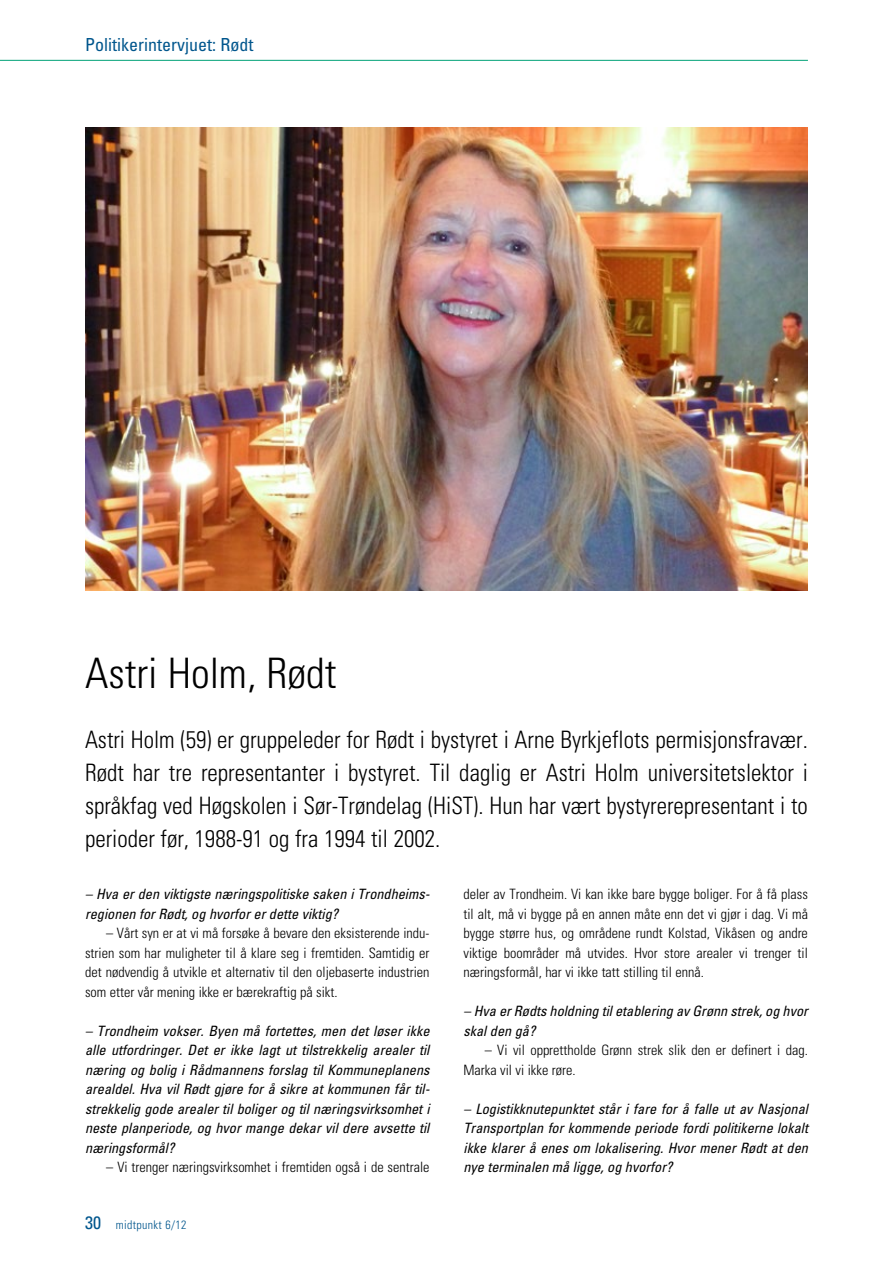
<style>
.page{position:relative;width:893px;height:1263px;background:#fff}
.page>*{position:absolute;margin:0;border:0;box-sizing:border-box;transform-origin:0 0}
.t1{font:300 condensed 42px "Univers LT Std";color:#000}
.t2{font:300 condensed 24px/33px "Univers LT Std";color:#000;text-align:justify}
.t3{font:condensed 18px "Univers LT Std";color:#00568d}
.t4{font:italic condensed 14.25px/19.5px "Univers LT Std";color:#000}
.t5{font:300 condensed 14.25px/19.5px "Univers LT Std";color:#000;text-align:justify}
.t6{font:300 condensed 12px "Univers LT Std";letter-spacing:.03em;color:#00568d}
.s1{font-weight:400;font-size:18px}
</style>
<div class="page">
<img style="left:85px;top:128px;width:723px;height:462px">
<hr style="left:0;top:60px;width:808px;height:1px;background:#00a177">
<p class="t3" style="left:85px;top:33px;width:170px">Politikerintervjuet: Rødt</p>
<h1 class="t1" style="left:85px;top:648px;width:253px">Astri Holm, Rødt</h1>
<p class="t2" style="left:85px;top:723px;width:724px">Astri Holm (59) er gruppeleder for Rødt i bystyret i Arne Byrkjeflots permisjonsfravær.<br>Rødt har tre representanter i bystyret. Til daglig er Astri Holm universitetslektor i språkfag ved Høgskolen i Sør-Trøndelag (HiST). Hun har vært bystyrerepresentant i to perioder før, 1988-91 og fra 1994 til 2002.</p>
<p class="t4" style="left:85px;top:884px;width:346px">– Hva er den viktigste næringspolitiske saken i Trondheims&shy;regionen for Rødt, og hvorfor er dette viktig?</p>
<p class="t5" style="left:85px;top:923px;width:346px;text-indent:21px">– Vårt syn er at vi må forsøke å bevare den eksisterende indu&shy;strien som har muligheter til å klare seg i fremtiden. Samtidig er det nødvendig å utvikle et alternativ til den oljebaserte industrien som etter vår mening ikke er bærekraftig på sikt.</p>
<p class="t4" style="left:85px;top:1021px;width:346px;text-align:justify">– Trondheim vokser. Byen må fortettes, men det løser ikke alle utfordringer. Det er ikke lagt ut tilstrekkelig arealer til næring og bolig i Rådmannens forslag til Kommuneplanens arealdel. Hva vil Rødt gjøre for å sikre at kommunen får til&shy;strekkelig gode arealer til boliger og til næringsvirksomhet i neste planperiode, og hvor mange dekar vil dere avsette til næringsformål?</p>
<p class="t5" style="left:106px;top:1157px;width:325px">– Vi trenger næringsvirksomhet i fremtiden også i de sentrale</p>
<p class="t6" style="left:85px;top:1218px;width:103px"><span class="s1">30</span> midtpunkt 6/12</p>
<p class="t5" style="left:463px;top:884px;width:346px">deler av Trondheim. Vi kan ikke bare bygge boliger. For å få plass til alt, må vi bygge på en annen måte enn det vi gjør i dag. Vi må bygge større hus, og områdene rundt Kolstad, Vikåsen og andre viktige boområder må utvides. Hvor store arealer vi trenger til næringsformål, har vi ikke tatt stilling til ennå.</p>
<p class="t4" style="left:463px;top:1001px;width:346px">– Hva er Rødts holdning til etablering av Grønn strek, og hvor skal den gå?</p>
<p class="t5" style="left:463px;top:1040px;width:346px;text-indent:21px">– Vi vil opprettholde Grønn strek slik den er definert i dag.<br>Marka vil vi ikke røre.</p>
<p class="t4" style="left:463px;top:1098px;width:346px;text-align:justify">– Logistikknutepunktet står i fare for å falle ut av Nasjonal Transportplan for kommende periode fordi politikerne lokalt ikke klarer å enes om lokalisering. Hvor mener Rødt at den nye terminalen må ligge, og hvorfor?</p>
</div>
